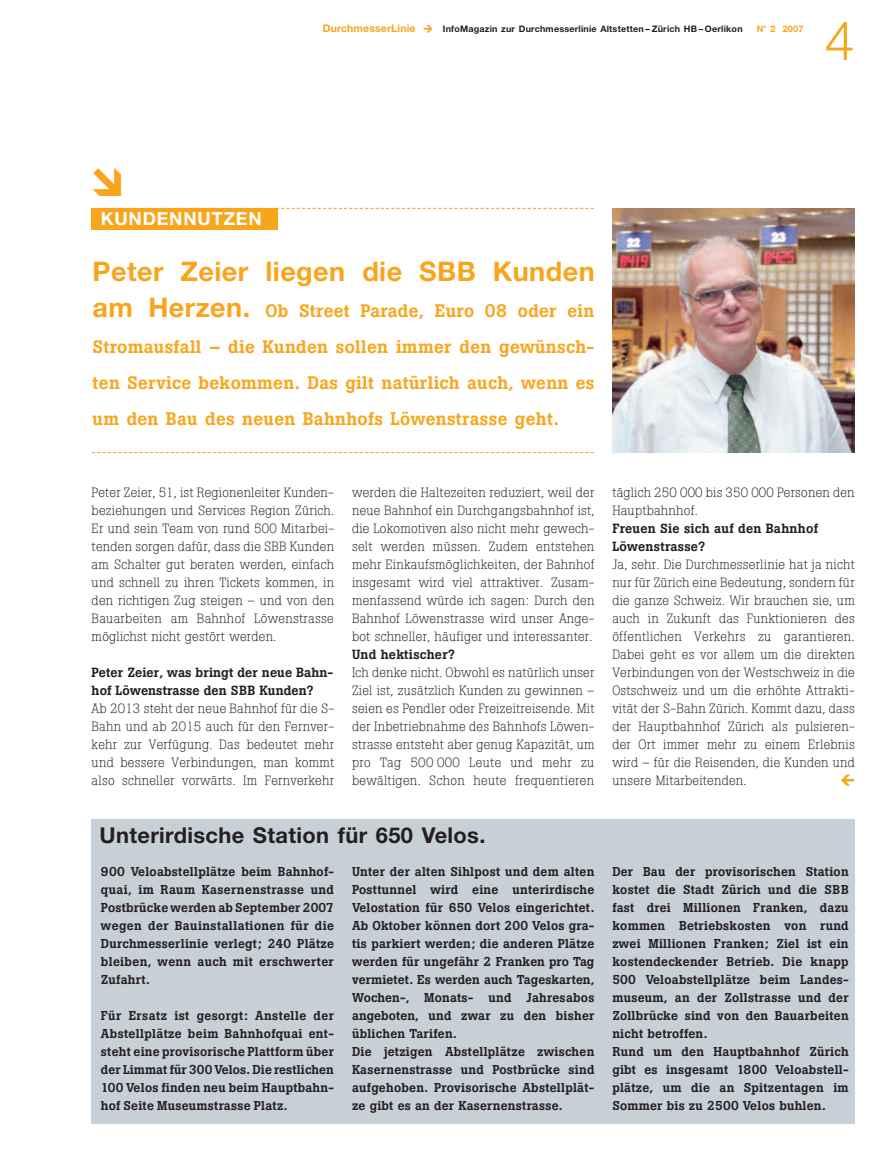
<style>
.page{position:relative;width:893px;height:1149px;background:#fff}
.page>*{position:absolute;margin:0;border:0;box-sizing:border-box;transform-origin:0 0}
.t1{font:300 54px "Helvetica Neue LT";color:#f9a51b}
.t2{font:36px "Mini Pics International";color:#f9a51b}
.t3{font:700 27px "Helvetica Neue LT";letter-spacing:.015em;color:#f9a51b}
.t4{font:700 21.9px "Helvetica Neue LT";letter-spacing:.015em;color:#231f20}
.t5{font:500 18px/36px "Boton";letter-spacing:.02em;color:#f9a51b;text-align:justify}
.t6{font:700 18px "Helvetica Neue LT";letter-spacing:.045em;color:#fff}
.t7{font:300 13.2px/18px "Botonsbb";letter-spacing:.015em;color:#231f20;text-align:justify}
.t8{font:500 13.2px/18px "Boton";letter-spacing:.005em;color:#231f20}
.t9{font:13.2px "Mini Pics International";color:#f9a51b}
.t10{font:500 12.75px/18px "Boton";letter-spacing:.02em;color:#231f20;text-align:justify}
.t11{font:700 9px "Helvetica Neue LT";letter-spacing:.02em;color:#231f20}
.t12{font:700 9px "Helvetica Neue LT";color:#f9a51b}
.t13{font:700 4.5px "Helvetica Neue LT";color:#f9a51b}
.s1{font-size:10.5px;color:#f9a51b}
.s2{font-family:"Mini Pics International";font-weight:400;color:#f9a51b}
.s3{font-family:"Helvetica Neue LT";font-weight:700;font-size:27px}
</style>
<div class="page">
<div style="left:92px;top:818px;width:763px;height:305px;background:#c7d0d7"></div>
<svg style="left:92px;top:452px;width:502px;height:1px"></svg>
<svg style="left:278px;top:208px;width:316px;height:1px"></svg>
<div style="left:92px;top:208px;width:186px;height:22px;background:#f9a51b"></div>
<img style="left:612px;top:209px;width:243px;height:244px">
<p class="t11" style="left:323px;top:26px;width:421px"><span class="s1">DurchmesserLinie</span> <span class="s2">E</span> InfoMagazin zur Durchmesserlinie Altstetten – Zürich HB – Oerlikon</p>
<p class="t12" style="left:757px;top:26px;width:8px">N</p>
<p class="t13" style="left:763px;top:25px;width:4px">o</p>
<p class="t12" style="left:771px;top:26px;width:34px">2 2007</p>
<h1 class="t1" style="left:825px;top:21px;width:32px">4</h1>
<h2 class="t2" style="left:92px;top:163px;width:33px">C</h2>
<h3 class="t6" style="left:101px;top:212px;width:163px">KUNDENNUTZEN</h3>
<h3 class="t3" style="left:93px;top:261px;width:503px">Peter Zeier liegen die SBB Kunden</h3>
<h3 class="t5" style="left:93px;top:294px;width:503px"><span class="s3">am Herzen.</span> Ob Street Parade, Euro 08 oder ein Stromausfall – die Kunden sollen immer den gewünsch&shy;ten Service bekommen. Das gilt natürlich auch, wenn es um den Bau des neuen Bahnhofs Löwenstrasse geht.</h3>
<p class="t7" style="left:92px;top:483px;width:244px">Peter Zeier, 51, ist Regionenleiter Kunden&shy;beziehungen und Services Region Zürich.<br>Er und sein Team von rund 500 Mitarbei&shy;tenden sorgen dafür, dass die SBB Kunden am Schalter gut beraten werden, einfach und schnell zu ihren Tickets kommen, in den richtigen Zug steigen – und von den Bauarbeiten am Bahnhof Löwenstrasse möglichst nicht gestört werden.</p>
<p class="t8" style="left:92px;top:664px;width:243px">Peter Zeier, was bringt der neue Bahn&shy;hof Löwenstrasse den SBB Kunden?</p>
<p class="t7" style="left:92px;top:699px;width:244px">Ab 2013 steht der neue Bahnhof für die S-Bahn und ab 2015 auch für den Fernver&shy;kehr zur Verfügung. Das bedeutet mehr und bessere Verbindungen, man kommt also schneller vorwärts. Im Fernverkehr</p>
<p class="t7" style="left:352px;top:483px;width:244px">werden die Haltezeiten reduziert, weil der neue Bahnhof ein Durchgangsbahnhof ist, die Lokomotiven also nicht mehr gewech&shy;selt werden müssen. Zudem entstehen mehr Einkaufsmöglichkeiten, der Bahnhof insgesamt wird viel attraktiver. Zusam&shy;menfassend würde ich sagen: Durch den Bahnhof Löwenstrasse wird unser Ange&shy;bot schneller, häufiger und interessanter.</p>
<p class="t8" style="left:352px;top:646px;width:104px">Und hektischer?</p>
<p class="t7" style="left:352px;top:663px;width:244px">Ich denke nicht. Obwohl es natürlich unser Ziel ist, zusätzlich Kunden zu gewinnen – seien es Pendler oder Freizeitreisende. Mit der Inbetriebnahme des Bahnhofs Löwen&shy;strasse entsteht aber genug Kapazität, um pro Tag 500 000 Leute und mehr zu bewältigen. Schon heute frequentieren</p>
<p class="t7" style="left:612px;top:483px;width:244px">täglich 250 000 bis 350 000 Personen den<br>Hauptbahnhof.</p>
<p class="t8" style="left:612px;top:520px;width:207px">Freuen Sie sich auf den Bahnhof<br>Löwenstrasse?</p>
<p class="t7" style="left:612px;top:555px;width:244px">Ja, sehr. Die Durchmesserlinie hat ja nicht nur für Zürich eine Bedeutung, sondern für die ganze Schweiz. Wir brauchen sie, um auch in Zukunft das Funktionieren des öffentlichen Verkehrs zu garantieren.<br>Dabei geht es vor allem um die direkten Verbindungen von der Westschweiz in die Ostschweiz und um die erhöhte Attrakti&shy;vität der S-Bahn Zürich. Kommt dazu, dass der Hauptbahnhof Zürich als pulsieren&shy;der Ort immer mehr zu einem Erlebnis wird – für die Reisenden, die Kunden und unsere Mitarbeitenden.</p>
<p class="t9" style="left:841px;top:772px;width:15px">D</p>
<h3 class="t4" style="left:99px;top:827px;width:387px">Unterirdische Station für 650 Velos.</h3>
<p class="t10" style="left:352px;top:863px;width:244px;text-align:left">Unter der alten Sihlpost und dem alten Posttunnel wird eine unterirdische Velostation für 650 Velos eingerichtet.<br>Ab Oktober können dort 200 Velos gra&shy;tis parkiert werden; die anderen Plätze werden für ungefähr 2 Franken pro Tag vermietet. Es werden auch Tageskarten, Wochen-, Monats- und Jahresabos angeboten, und zwar zu den bisher üblichen Tarifen.<br>Die jetzigen Abstellplätze zwischen Kasernenstrasse und Postbrücke sind aufgehoben. Provisorische Abstellplät&shy;ze gibt es an der Kasernenstrasse.</p>
<p class="t10" style="left:612px;top:863px;width:238px;text-align:left">Der Bau der provisorischen Station kostet die Stadt Zürich und die SBB fast drei Millionen Franken, dazu kommen Betriebskosten von rund zwei Millionen Franken; Ziel ist ein kostendeckender Betrieb. Die knapp 500 Veloabstellplätze beim Landes&shy;museum, an der Zollstrasse und der Zollbrücke sind von den Bauarbeiten nicht betroffen.<br>Rund um den Hauptbahnhof Zürich gibt es insgesamt 1800 Veloabstell&shy;plätze, um die an Spitzentagen im Sommer bis zu 2500 Velos buhlen.</p>
<p class="t10" style="left:101px;top:863px;width:235px">900 Veloabstellplätze beim Bahnhof&shy;quai, im Raum Kasernenstrasse und Postbrücke werden ab September 2007 wegen der Bauinstallationen für die Durchmesserlinie verlegt; 240 Plätze bleiben, wenn auch mit erschwerter Zufahrt.</p>
<p class="t10" style="left:101px;top:1007px;width:235px">Für Ersatz ist gesorgt: Anstelle der Abstellplätze beim Bahnhofquai ent&shy;steht eine provisorische Plattform über der Limmat für 300 Velos. Die restlichen 100 Velos finden neu beim Hauptbahn&shy;hof Seite Museumstrasse Platz.</p>
</div>
